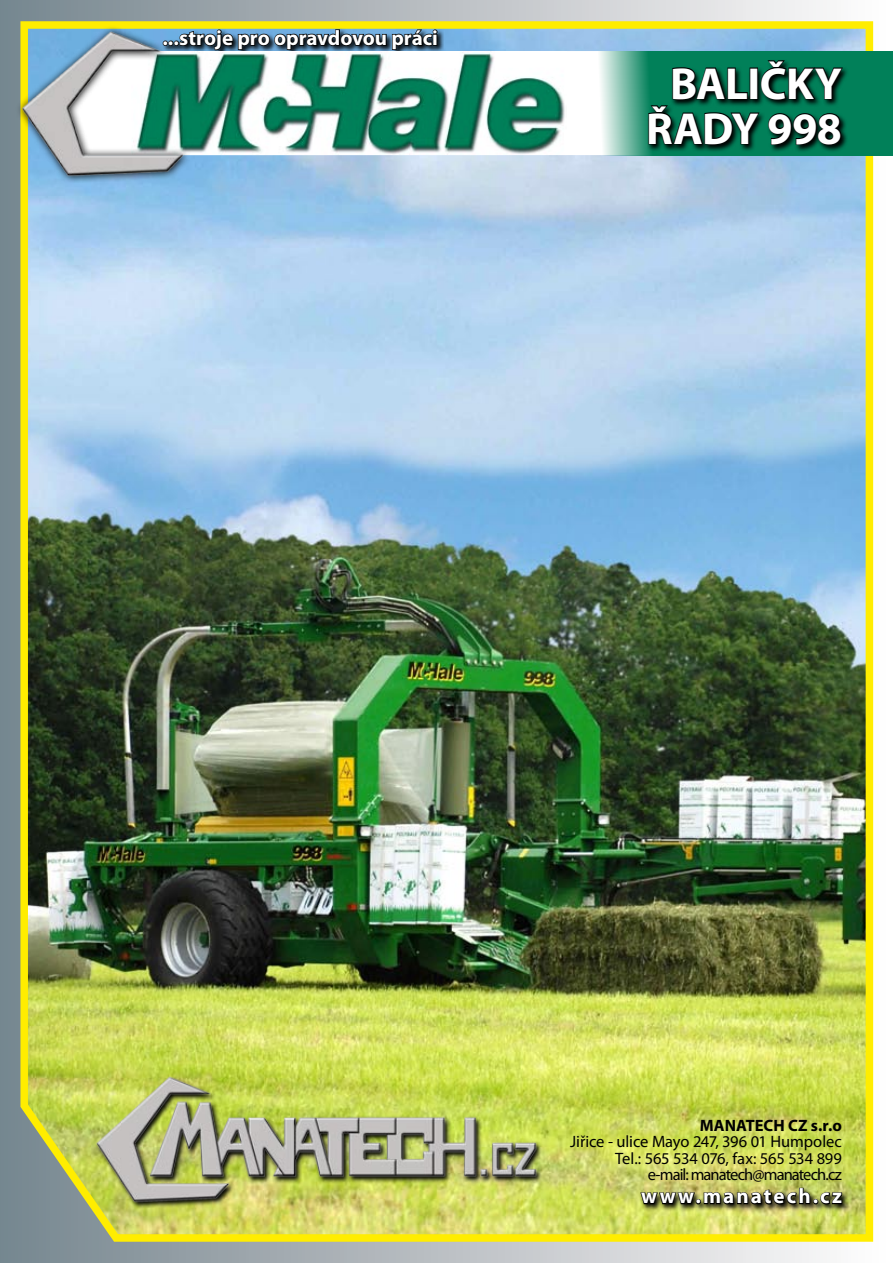
<style>
.page{position:relative;width:893px;height:1263px;background:#fff}
.page>*{position:absolute;margin:0;border:0;box-sizing:border-box;transform-origin:0 0}
.t1{font:700 45px/45px "Myriad Pro";letter-spacing:-.01em;color:#fff;text-align:center}
.t2{font:700 21px "Myriad Pro";color:#fff}
.t3{font:700 21px "Myriad Pro";letter-spacing:.1em;color:#fff}
.t4{font:16.5px/16.5px "Myriad Pro";letter-spacing:-.02em;color:#000;text-align:right}
.t5{font:700 16.5px "Myriad Pro";letter-spacing:-.005em;color:#000}
</style>
<div class="page">
<div style="left:0;top:0;width:893px;height:1263px;background:linear-gradient(to right,#76858e,#fffdfd)"></div>
<img style="left:17px;top:18px;width:860px;height:1227px">
<svg style="left:566px;top:51px;width:327px;height:104px"></svg>
<svg style="left:163px;top:12px;width:275px;height:39px"></svg>
<svg style="left:647px;top:59px;width:203px;height:94px;fill:#007e58"></svg>
<svg style="left:648px;top:60px;width:196px;height:86px"></svg>
<img style="left:196px;top:51px;width:370px;height:104px">
<div style="left:15px;top:25px;width:175px;height:158px;background:#778991"></div>
<img style="left:20px;top:21px;width:176px;height:164px">
<svg style="left:843px;top:1186px;width:6px;height:26px"></svg>
<svg style="left:639px;top:1176px;width:204px;height:49px"></svg>
<img style="left:95px;top:1071px;width:489px;height:137px">
<p class="t2" style="left:162px;top:24px;width:277px">...stroje pro opravdovou práci</p>
<h1 class="t1" style="left:646px;top:59px;width:197px">BALIČKY<br>ŘADY 998</h1>
<p class="t5" style="left:700px;top:1114px;width:144px">MANATECH CZ s.r.o</p>
<p class="t4" style="left:570px;top:1133px;width:273px">Jiřice - ulice Mayo 247, 396 01 Humpolec<br>Tel.: 565 534 076, fax: 565 534 899 e-mail: manatech@manatech.cz</p>
<p class="t3" style="left:641px;top:1183px;width:202px">www.manatech.cz</p>
</div>
